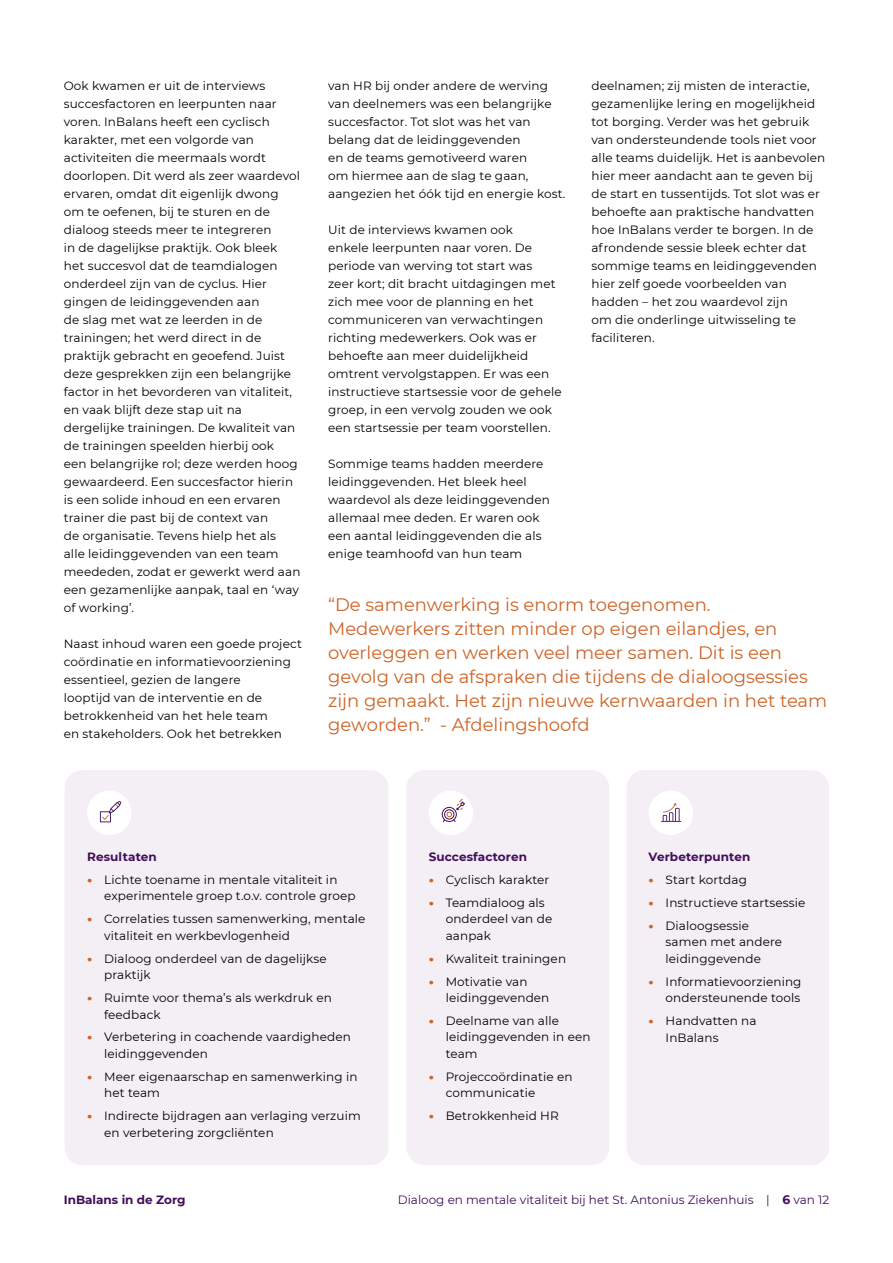
<style>
.page{position:relative;width:893px;height:1263px;background:#fff}
.page>*{position:absolute;margin:0;border:0;box-sizing:border-box;transform-origin:0 0}
.t1{font:18px/24px "Montserrat";color:#cc6427}
.t2{font:12px/18px "Montserrat";letter-spacing:.01em;color:#000}
.t3{font:12px "Montserrat";color:#420e5b}
.t4{font:700 12px "Montserrat";color:#420e5b}
.s1{font-weight:700;color:#420e5b}
.s2{font-family:"Helvetica Now Text";font-weight:700;color:#cc6427}
.s3{font-weight:700;font-size:12.3px}
</style>
<div class="page">
<div style="left:65px;top:770px;width:323px;height:395px;background:#f3eff4;border-radius:18px"></div>
<div style="left:406px;top:770px;width:203px;height:395px;background:#f3eff4;border-radius:18px"></div>
<div style="left:626px;top:770px;width:203px;height:395px;background:#f3eff4;border-radius:18px"></div>
<div style="left:87px;top:791px;width:45px;height:44px;background:#fff;border-radius:50%"></div>
<svg style="left:100px;top:801px;width:21px;height:21px"></svg>
<div style="left:429px;top:791px;width:44px;height:44px;background:#fff;border-radius:50%"></div>
<svg style="left:442px;top:799px;width:23px;height:23px"></svg>
<div style="left:649px;top:791px;width:44px;height:44px;background:#fff;border-radius:50%"></div>
<svg style="left:661px;top:803px;width:20px;height:19px"></svg>
<p class="t2" style="left:64px;top:76px;width:238px">Ook kwamen er uit de interviews succesfactoren en leerpunten naar voren. InBalans heeft een cyclisch karakter, met een volgorde van activiteiten die meermaals wordt doorlopen. Dit werd als zeer waardevol ervaren, omdat dit eigenlijk dwong om te oefenen, bij te sturen en de dialoog steeds meer te integreren<br>in de dagelijkse praktijk. Ook bleek het succesvol dat de teamdialogen onderdeel zijn van de cyclus. Hier gingen de leidinggevenden aan<br>de slag met wat ze leerden in de trainingen; het werd direct in de praktijk gebracht en geoefend. Juist deze gesprekken zijn een belangrijke factor in het bevorderen van vitaliteit, en vaak blijft deze stap uit na dergelijke trainingen. De kwaliteit van de trainingen speelden hierbij ook<br>een belangrijke rol; deze werden hoog gewaardeerd. Een succesfactor hierin is een solide inhoud en een ervaren trainer die past bij de context van<br>de organisatie. Tevens hielp het als<br>alle leidinggevenden van een team meededen, zodat er gewerkt werd aan een gezamenlijke aanpak, taal en ‘way of working’.</p>
<p class="t2" style="left:64px;top:634px;width:240px">Naast inhoud waren een goede project coördinatie en informatievoorziening essentieel, gezien de langere<br>looptijd van de interventie en de betrokkenheid van het hele team<br>en stakeholders. Ook het betrekken</p>
<p class="t2" style="left:328px;top:76px;width:239px">van HR bij onder andere de werving van deelnemers was een belangrijke succesfactor. Tot slot was het van belang dat de leidinggevenden<br>en de teams gemotiveerd waren<br>om hiermee aan de slag te gaan, aangezien het óók tijd en energie kost.</p>
<p class="t2" style="left:328px;top:220px;width:235px">Uit de interviews kwamen ook<br>enkele leerpunten naar voren. De periode van werving tot start was<br>zeer kort; dit bracht uitdagingen met zich mee voor de planning en het communiceren van verwachtingen richting medewerkers. Ook was er behoefte aan meer duidelijkheid omtrent vervolgstappen. Er was een instructieve startsessie voor de gehele groep, in een vervolg zouden we ook een startsessie per team voorstellen.</p>
<p class="t2" style="left:328px;top:454px;width:223px">Sommige teams hadden meerdere leidinggevenden. Het bleek heel waardevol als deze leidinggevenden allemaal mee deden. Er waren ook een aantal leidinggevenden die als enige teamhoofd van hun team</p>
<p class="t2" style="left:591px;top:76px;width:235px">deelnamen; zij misten de interactie, gezamenlijke lering en mogelijkheid tot borging. Verder was het gebruik van ondersteundende tools niet voor alle teams duidelijk. Het is aanbevolen hier meer aandacht aan te geven bij de start en tussentijds. Tot slot was er behoefte aan praktische handvatten hoe InBalans verder te borgen. In de afrondende sessie bleek echter dat sommige teams en leidinggevenden hier zelf goede voorbeelden van hadden – het zou waardevol zijn<br>om die onderlinge uitwisseling te faciliteren.</p>
<p class="t1" style="left:328px;top:592px;width:501px">“De samenwerking is enorm toegenomen.<br>Medewerkers zitten minder op eigen eilandjes, en overleggen en werken veel meer samen. Dit is een gevolg van de afspraken die tijdens de dialoogsessies zijn gemaakt. Het zijn nieuwe kernwaarden in het team geworden.” - Afdelingshoofd</p>
<p class="t2" style="left:87px;top:845px;width:252px;line-height:23px"><span class="s1">Resultaten<br></span><span class="s2">˼</span> Lichte toename in mentale vitaliteit in</p>
<p class="t2" style="left:87px;top:884px;width:280px;line-height:22.8px;text-indent:17px">experimentele groep t.o.v. controle groep<br><span class="s2">˼</span> Correlaties tussen samenwerking, mentale</p>
<p class="t2" style="left:87px;top:924px;width:241px;line-height:23px;text-indent:17px">vitaliteit en werkbevlogenheid<br><span class="s2">˼</span> Dialoog onderdeel van de dagelijkse</p>
<p class="t2" style="left:87px;top:963px;width:246px;line-height:22.8px;text-indent:17px">praktijk<br><span class="s2">˼</span> Ruimte voor thema’s als werkdruk en</p>
<p class="t2" style="left:87px;top:1002px;width:265px;line-height:23px;text-indent:17px">feedback<br><span class="s2">˼</span> Verbetering in coachende vaardigheden</p>
<p class="t2" style="left:87px;top:1042px;width:272px;line-height:23px;text-indent:17px">leidinggevenden<br><span class="s2">˼</span> Meer eigenaarschap en samenwerking in</p>
<p class="t2" style="left:87px;top:1081px;width:275px;line-height:22.8px;text-indent:17px">het team<br><span class="s2">˼</span> Indirecte bijdragen aan verlaging verzuim</p>
<p class="t2" style="left:104px;top:1123px;width:171px">en verbetering zorgcliënten</p>
<p class="t2" style="left:429px;top:845px;width:122px;line-height:23px"><span class="s1">Succesfactoren<br></span><span class="s2">˼</span> Cyclisch karakter <span class="s2">˼</span> Teamdialoog als</p>
<p class="t2" style="left:446px;top:910px;width:108px;line-height:16.5px">onderdeel van de aanpak</p>
<p class="t2" style="left:429px;top:947px;width:139px;line-height:22.8px"><span class="s2">˼</span> Kwaliteit trainingen <span class="s2">˼</span> Motivatie van</p>
<p class="t2" style="left:429px;top:986px;width:132px;line-height:23px;text-indent:17px">leidinggevenden<br><span class="s2">˼</span> Deelname van alle</p>
<p class="t2" style="left:446px;top:1028px;width:146px;line-height:16.5px">leidinggevenden in een team</p>
<p class="t2" style="left:446px;top:1068px;width:128px;line-height:16.5px;text-indent:-17px"><span class="s2">˼</span> Projeccoördinatie en communicatie</p>
<p class="t2" style="left:429px;top:1106px;width:132px"><span class="s2">˼</span> Betrokkenheid HR</p>
<p class="t2" style="left:649px;top:845px;width:158px;line-height:23px"><span class="s1">Verbeterpunten<br></span><span class="s2">˼</span> Start kortdag<br><span class="s2">˼</span> Instructieve startsessie <span class="s2">˼</span> Dialoogsessie</p>
<p class="t2" style="left:666px;top:933px;width:118px;line-height:16.5px">samen met andere leidinggevende</p>
<p class="t2" style="left:649px;top:973px;width:154px;line-height:16.5px;text-align:right"><span class="s2">˼</span> Informatievoorziening ondersteunende tools</p>
<p class="t2" style="left:666px;top:1012px;width:93px;line-height:16.5px;text-indent:-17px"><span class="s2">˼</span> Handvatten na<br>InBalans</p>
<p class="t4" style="left:64px;top:1191px;width:123px">InBalans in de Zorg</p>
<p class="t3" style="left:398px;top:1192px;width:433px">Dialoog en mentale vitaliteit bij het St. Antonius Ziekenhuis | <span class="s3">6</span> van 12</p>
</div>
